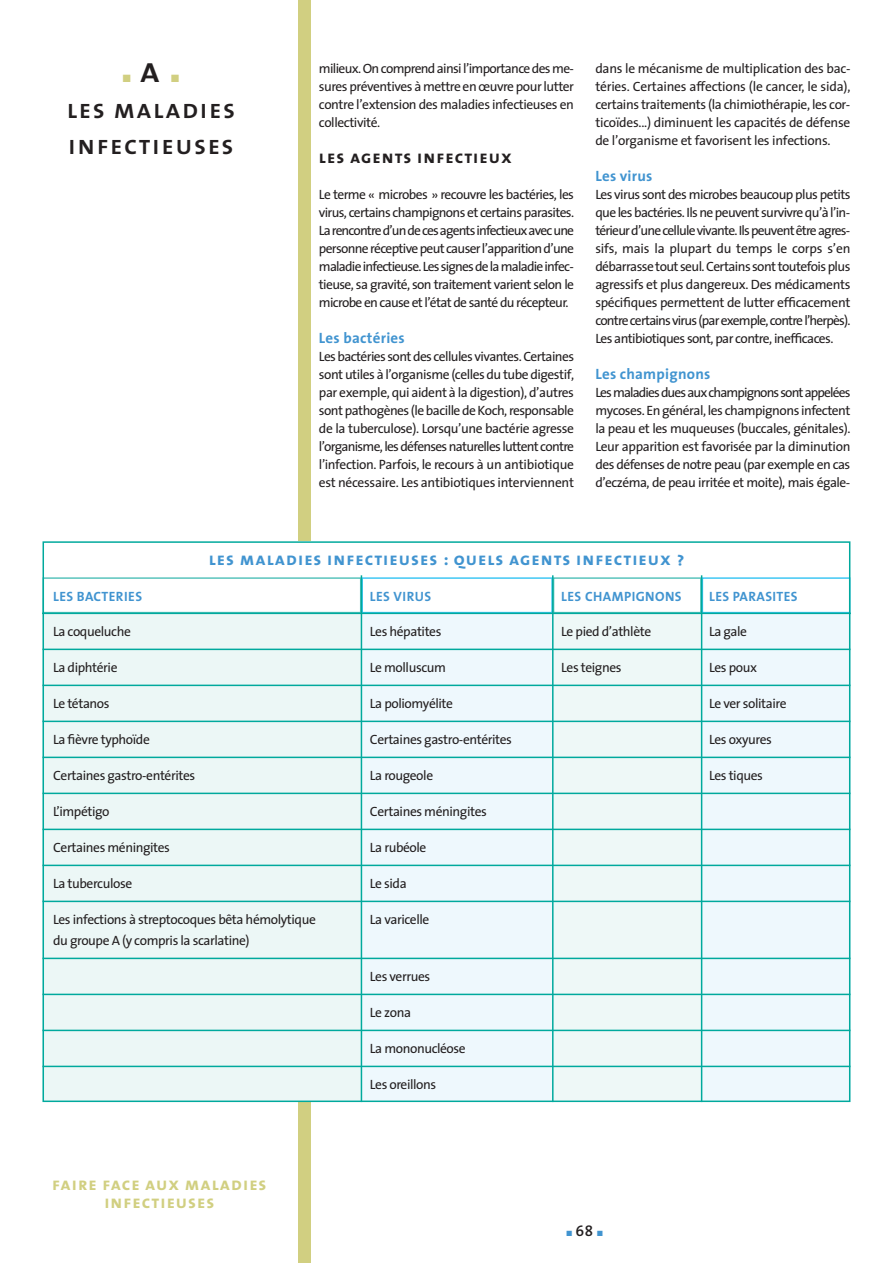
<style>
.page{position:relative;width:893px;height:1263px;background:#fff}
.page>*{position:absolute;margin:0;border:0;box-sizing:border-box;transform-origin:0 0}
.t1{font:36px "The Sans Semi Bold Caps";color:#231f20}
.t2{font:27px/36px "The Sans Semi Bold Caps";letter-spacing:.06em;color:#231f20}
.t3{font:18px "The Sans Bold Caps";letter-spacing:.06em;color:#4194d0}
.t4{font:18px/18px "The Sans Bold Caps";letter-spacing:.06em;color:#d1cf81;text-align:center}
.t5{font:18px "The Sans Bold Caps";letter-spacing:.06em;color:#231f20}
.t6{font:700 15px "The Sans";letter-spacing:.015em;color:#4194d0}
.t7{font:600 15px "The Sans";color:#231f20}
.t8{font:13.5px/18px "The Sans";letter-spacing:-.03em;color:#231f20;text-align:justify}
.t9{font:700 13.5px "The Sans";letter-spacing:.03em;color:#4194d0}
.t10{font:10.5px "Zapf Dingbats ITC";color:#d1cf81}
.s1{color:#d1cf81}
.s2{color:#4194d0}
</style>
<div class="page">
<div style="left:298px;top:0;width:12px;height:1263px;background:#d1cf81"></div>
<svg style="left:42px;top:541px;width:809px;height:562px;background:#e4f4f5"></svg>
<hr style="left:361px;top:575px;width:1px;height:527px;background:#00a99d">
<hr style="left:552px;top:575px;width:2px;height:527px;background:#00a99d">
<hr style="left:701px;top:575px;width:1px;height:527px;background:#00a99d">
<h1 class="t1" style="left:123px;top:48px;width:39px"><span class="s1">■</span> a</h1>
<p class="t10" style="left:171px;top:74px;width:9px">■</p>
<h2 class="t2" style="left:67px;top:91px;width:170px">les maladies infectieuses</h2>
<p class="t8" style="left:319px;top:61px;width:257px">milieux. On comprend ainsi l’importance des me&shy;sures préventives à mettre en œuvre pour lutter contre l’extension des maladies infectieuses en collectivité.</p>
<h3 class="t5" style="left:319px;top:147px;width:194px">les agents infectieux</h3>
<p class="t8" style="left:319px;top:187px;width:257px">Le terme « microbes » recouvre les bactéries, les virus, certains champignons et certains parasites.<br>La rencontre d’un de ces agents infectieux avec une personne réceptive peut causer l’apparition d’une maladie infectieuse. Les signes de la maladie infec&shy;tieuse, sa gravité, son traitement varient selon le microbe en cause et l’état de santé du récepteur.</p>
<p class="t6" style="left:319px;top:332px;width:87px">Les bactéries</p>
<p class="t8" style="left:319px;top:349px;width:257px">Les bactéries sont des cellules vivantes. Certaines sont utiles à l’organisme (celles du tube digestif, par exemple, qui aident à la digestion), d’autres sont pathogènes (le bacille de Koch, responsable de la tuberculose). Lorsqu’une bactérie agresse l’organisme, les défenses naturelles luttent contre l’infection. Parfois, le recours à un antibiotique est nécessaire. Les antibiotiques interviennent</p>
<p class="t8" style="left:595px;top:61px;width:257px">dans le mécanisme de multiplication des bac&shy;téries. Certaines affections (le cancer, le sida), certains traitements (la chimiothérapie, les cor&shy;ticoïdes...) diminuent les capacités de défense de l’organisme et favorisent les infections.</p>
<p class="t6" style="left:595px;top:170px;width:59px">Les virus</p>
<p class="t8" style="left:595px;top:187px;width:257px">Les virus sont des microbes beaucoup plus petits que les bactéries. Ils ne peuvent survivre qu’à l’in&shy;térieur d’une cellule vivante. Ils peuvent être agres&shy;sifs, mais la plupart du temps le corps s’en débarrasse tout seul. Certains sont toutefois plus agressifs et plus dangereux. Des médicaments spécifiques permettent de lutter efficacement contre certains virus (par exemple, contre l’herpès).<br>Les antibiotiques sont, par contre, inefficaces.</p>
<p class="t6" style="left:595px;top:368px;width:117px">Les champignons</p>
<p class="t8" style="left:595px;top:385px;width:257px">Les maladies dues aux champignons sont appelées mycoses. En général, les champignons infectent la peau et les muqueuses (buccales, génitales).<br>Leur apparition est favorisée par la diminution des défenses de notre peau (par exemple en cas d’eczéma, de peau irritée et moite), mais égale-</p>
<h3 class="t3" style="left:209px;top:549px;width:477px">les maladies infectieuses : quels agents infectieux ?</h3>
<p class="t9" style="left:53px;top:591px;width:91px">LES BACTERIES</p>
<p class="t9" style="left:370px;top:591px;width:63px">LES VIRUS</p>
<p class="t9" style="left:561px;top:591px;width:122px">LES CHAMPIGNONS</p>
<p class="t9" style="left:709px;top:591px;width:90px">LES PARASITES</p>
<p class="t8" style="left:53px;top:624px;width:79px">La coqueluche</p>
<p class="t8" style="left:370px;top:624px;width:73px">Les hépatites</p>
<p class="t8" style="left:561px;top:624px;width:91px">Le pied d’athlète</p>
<p class="t8" style="left:709px;top:624px;width:40px">La gale</p>
<p class="t8" style="left:53px;top:660px;width:66px">La diphtérie</p>
<p class="t8" style="left:370px;top:660px;width:78px">Le molluscum</p>
<p class="t8" style="left:561px;top:660px;width:62px">Les teignes</p>
<p class="t8" style="left:709px;top:660px;width:49px">Les poux</p>
<p class="t8" style="left:53px;top:696px;width:58px">Le tétanos</p>
<p class="t8" style="left:370px;top:696px;width:85px">La poliomyélite</p>
<p class="t8" style="left:709px;top:696px;width:79px">Le ver solitaire</p>
<p class="t8" style="left:53px;top:732px;width:98px">La fièvre typhoïde</p>
<p class="t8" style="left:370px;top:732px;width:144px">Certaines gastro-entérites</p>
<p class="t8" style="left:709px;top:732px;width:64px">Les oxyures</p>
<p class="t8" style="left:53px;top:768px;width:144px">Certaines gastro-entérites</p>
<p class="t8" style="left:370px;top:768px;width:65px">La rougeole</p>
<p class="t8" style="left:709px;top:768px;width:55px">Les tiques</p>
<p class="t8" style="left:53px;top:804px;width:58px">L’impétigo</p>
<p class="t8" style="left:370px;top:804px;width:118px">Certaines méningites</p>
<p class="t8" style="left:53px;top:840px;width:118px">Certaines méningites</p>
<p class="t8" style="left:370px;top:840px;width:58px">La rubéole</p>
<p class="t8" style="left:53px;top:876px;width:81px">La tuberculose</p>
<p class="t8" style="left:370px;top:876px;width:38px">Le sida</p>
<p class="t8" style="left:53px;top:912px;width:264px">Les infections à streptocoques bêta hémolytique</p>
<p class="t8" style="left:370px;top:912px;width:61px">La varicelle</p>
<p class="t8" style="left:53px;top:933px;width:198px">du groupe A (y compris la scarlatine)</p>
<p class="t8" style="left:370px;top:969px;width:62px">Les verrues</p>
<p class="t8" style="left:370px;top:1005px;width:43px">Le zona</p>
<p class="t8" style="left:370px;top:1041px;width:97px">La mononucléose</p>
<p class="t8" style="left:370px;top:1077px;width:68px">Les oreillons</p>
<h3 class="t4" style="left:52px;top:1174px;width:216px">faire face aux maladies infectieuses</h3>
<p class="t7" style="left:566px;top:1224px;width:38px"><span class="s2">■</span>68<span class="s2">■</span></p>
</div>
